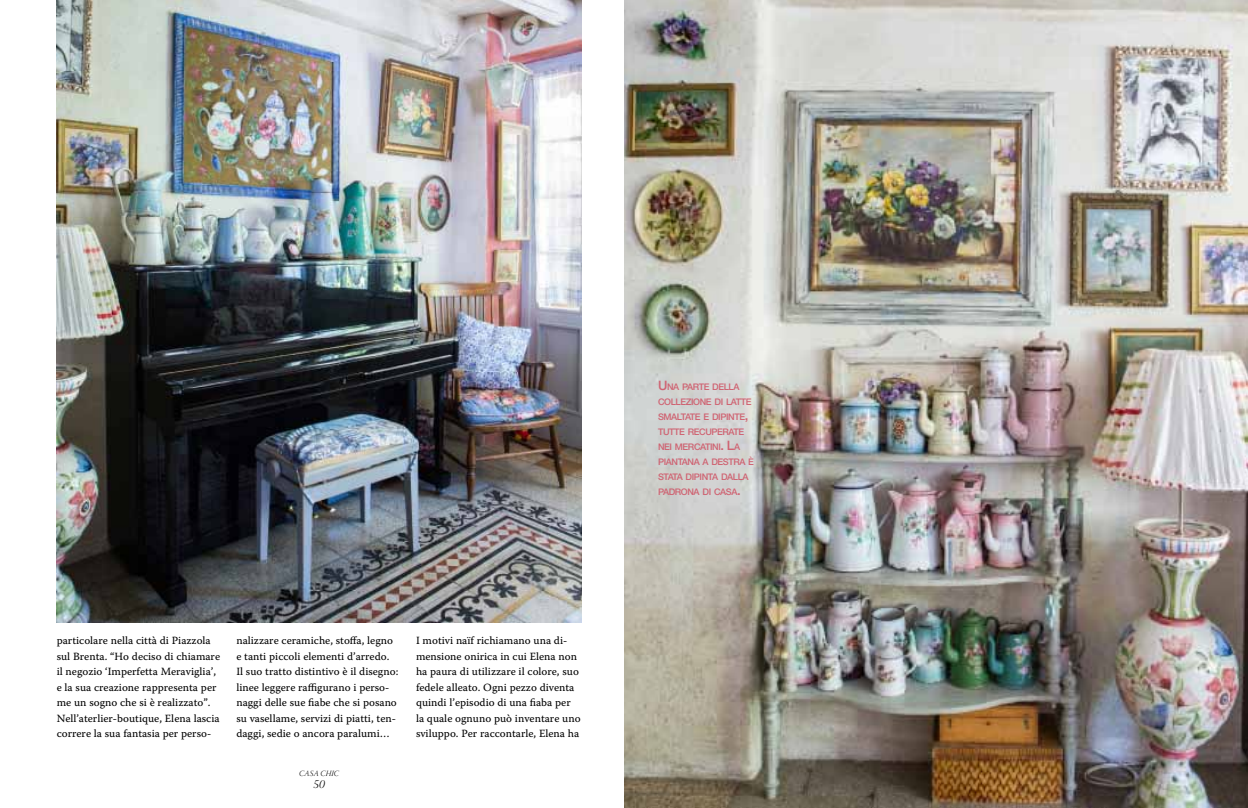
<style>
.page{position:relative;width:1248px;height:808px;background:#fff}
.page>*{position:absolute;margin:0;border:0;box-sizing:border-box;transform-origin:0 0}
.t1{font:12px "Warnock Pro Light It Disp";color:#000}
.t2{font:11px/15.5px "Warnock Pro Capt";color:#000}
.t3{font:500 9.1px/15px "Helvetica Neue LT Std";letter-spacing:-.045em;color:#cf6372}
.t4{font:8px "Warnock Pro Light It Disp";letter-spacing:.015em;color:#000}
.s1{font-size:13px}
</style>
<div class="page">
<img style="left:624px;top:0;width:623px;height:808px">
<img style="left:56px;top:0;width:525px;height:622px">
<p class="t2" style="left:57px;top:632px;width:165px">particolare nella città di Piazzola sul Brenta. “Ho deciso di chiamare il negozio ‘Imperfetta Meraviglia’, e la sua creazione rappresenta per me un sogno che si è realizzato”.<br>Nell’aterlier-boutique, Elena lascia correre la sua fantasia per perso-</p>
<p class="t2" style="left:236px;top:632px;width:163px">nalizzare ceramiche, stoffa, legno e tanti piccoli elementi d’arredo.<br>Il suo tratto distintivo è il disegno: linee leggere raffigurano i perso&shy;naggi delle sue fiabe che si posano su vasellame, servizi di piatti, ten&shy;daggi, sedie o ancora paralumi…</p>
<p class="t2" style="left:416px;top:632px;width:166px">I motivi naïf richiamano una di&shy;mensione onirica in cui Elena non ha paura di utilizzare il colore, suo fedele alleato. Ogni pezzo diventa quindi l’episodio di una fiaba per la quale ognuno può inventare uno sviluppo. Per raccontarle, Elena ha</p>
<p class="t4" style="left:299px;top:769px;width:41px">CASA CHIC</p>
<p class="t1" style="left:313px;top:777px;width:13px">50</p>
<p class="t3" style="left:658px;top:379px;width:97px"><span class="s1">U</span> NA PARTE DELLA<br>COLLEZIONE DI LATTE<br>SMALTATE E DIPINTE<span class="s1">,<br></span>TUTTE RECUPERATE<br>NEI MERCATINI<span class="s1">. L</span>A<br>PIANTANA A DESTRA È<br>STATA DIPINTA DALLA<br>PADRONA DI CASA<span class="s1">.</span></p>
</div>
